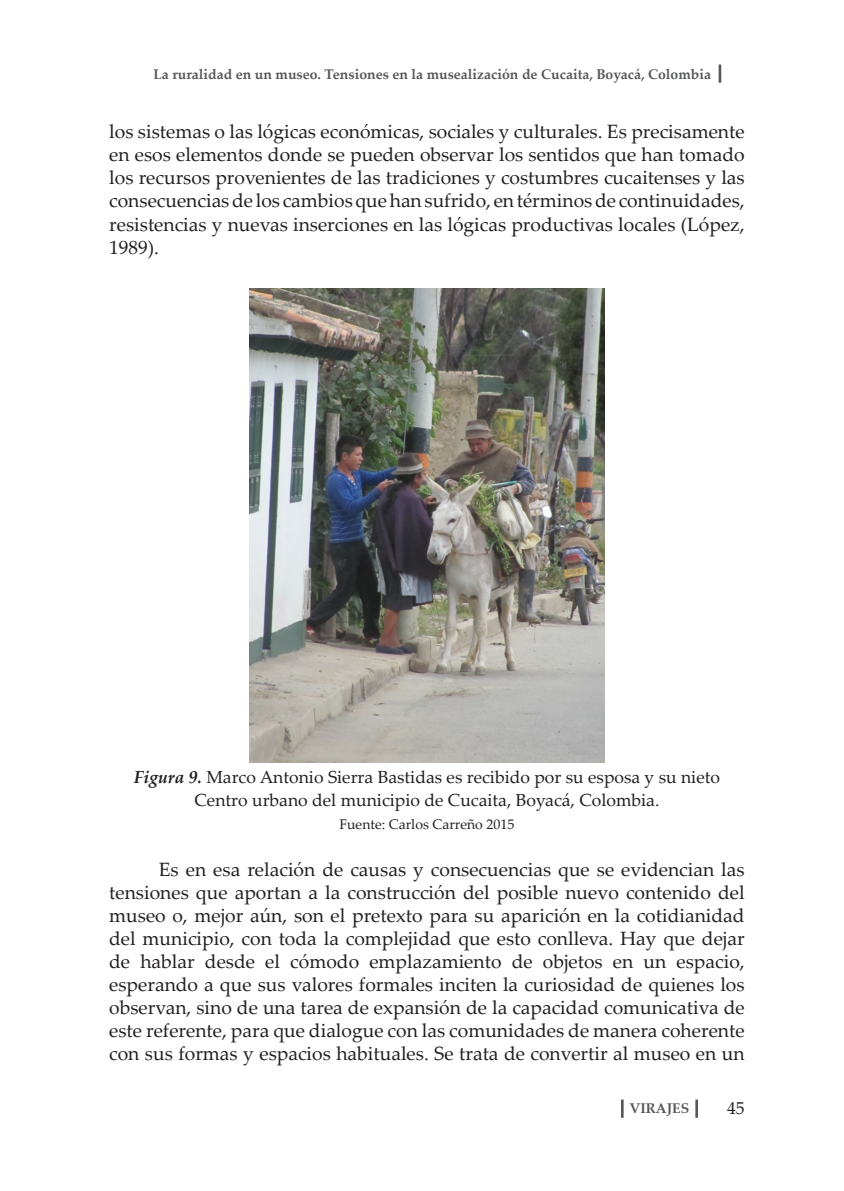
<style>
.page{position:relative;width:844px;height:1191px;background:#fff}
.page>*{position:absolute;margin:0;border:0;box-sizing:border-box;transform-origin:0 0}
.t1{font:19.25px/23.1px "Palatino Linotype";color:#231f20;text-align:justify}
.t2{font:17.5px/23.1px "Palatino Linotype";color:#231f20;text-align:center}
.t3{font:700 14px "Palatino Linotype";color:#57585a}
.t4{font:14px "Palatino Linotype";color:#231f20}
.s1{font-weight:700;font-style:italic}
</style>
<div class="page">
<svg style="left:621px;top:1099px;width:2px;height:18px"></svg>
<svg style="left:695px;top:1099px;width:2px;height:18px"></svg>
<hr style="left:718px;top:64px;width:3px;height:19px;background:#57585a">
<img style="left:249px;top:288px;width:355px;height:474px">
<p class="t3" style="left:153px;top:64px;width:559px">La ruralidad en un museo. Tensiones en la musealización de Cucaita, Boyacá, Colombia</p>
<p class="t1" style="left:109px;top:119px;width:636px">los sistemas o las lógicas económicas, sociales y culturales. Es precisamente en esos elementos donde se pueden observar los sentidos que han tomado los recursos provenientes de las tradiciones y costumbres cucaitenses y las consecuencias de los cambios que han sufrido, en términos de continuidades, resistencias y nuevas inserciones en las lógicas productivas locales (López, 1989).</p>
<p class="t2" style="left:134px;top:765px;width:587px"><span class="s1">Figura 9.</span> Marco Antonio Sierra Bastidas es recibido por su esposa y su nieto<br>Centro urbano del municipio de Cucaita, Boyacá, Colombia.</p>
<p class="t4" style="left:339px;top:814px;width:176px">Fuente: Carlos Carreño 2015</p>
<p class="t1" style="left:109px;top:856px;width:636px;text-indent:50px">Es en esa relación de causas y consecuencias que se evidencian las tensiones que aportan a la construcción del posible nuevo contenido del museo o, mejor aún, son el pretexto para su aparición en la cotidianidad del municipio, con toda la complejidad que esto conlleva. Hay que dejar de hablar desde el cómodo emplazamiento de objetos en un espacio, esperando a que sus valores formales inciten la curiosidad de quienes los observan, sino de una tarea de expansión de la capacidad comunicativa de este referente, para que dialogue con las comunidades de manera coherente con sus formas y espacios habituales. Se trata de convertir al museo en un</p>
<p class="t3" style="left:629px;top:1098px;width:61px">VIRAJES</p>
<p class="t2" style="left:727px;top:1095px;width:19px">45</p>
</div>
